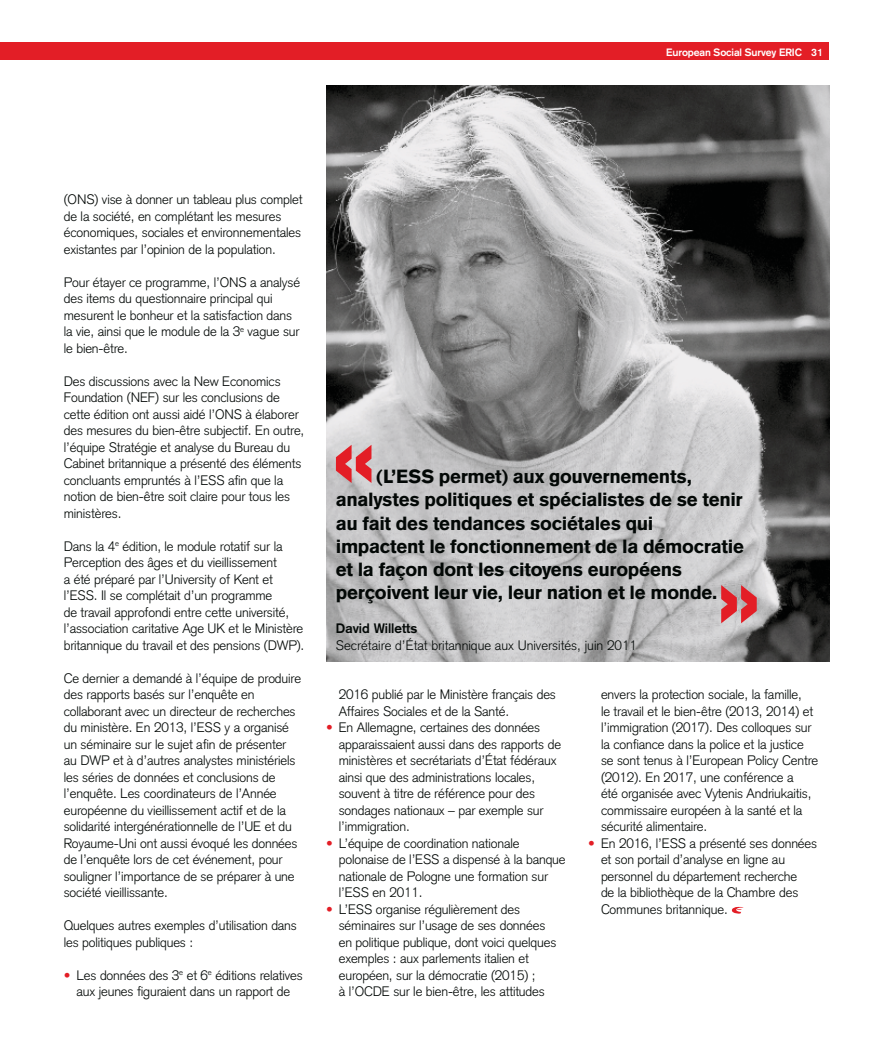
<style>
.page{position:relative;width:893px;height:1063px;background:#fff}
.page>*{position:absolute;margin:0;border:0;box-sizing:border-box;transform-origin:0 0}
.t1{font:900 18.75px/23.2px "Akzidenz Grotesk";letter-spacing:-.02em;color:#030806}
.t2{font:300 13.5px/16.5px "Akzidenz Grotesk";letter-spacing:-.01em;color:#030806}
.t3{font:700 13.5px "Akzidenz Grotesk";color:#030806}
.t4{font:700 10.5px "Akzidenz Grotesk";letter-spacing:-.01em;color:#fff}
.s1{color:#e31e26}
</style>
<div class="page">
<img style="left:326px;top:85px;width:503px;height:576px">
<div style="left:0;top:43px;width:829px;height:17px;background:#e31e26"></div>
<svg style="left:336px;top:445px;width:35px;height:38px"></svg>
<svg style="left:721px;top:585px;width:36px;height:38px"></svg>
<svg style="left:731px;top:907px;width:12px;height:7px"></svg>
<p class="t4" style="left:666px;top:48px;width:158px">European Social Survey ERIC 31</p>
<p class="t2" style="left:64px;top:193px;width:240px">(ONS) vise à donner un tableau plus complet de la société, en complétant les mesures économiques, sociales et environnementales existantes par l’opinion de la population.</p>
<p class="t2" style="left:64px;top:275px;width:238px">Pour étayer ce programme, l’ONS a analysé des items du questionnaire principal qui mesurent le bonheur et la satisfaction dans la vie, ainsi que le module de la 3<sup>e</sup> vague sur le bien-être.</p>
<p class="t2" style="left:64px;top:374px;width:242px">Des discussions avec la New Economics Foundation (NEF) sur les conclusions de cette édition ont aussi aidé l’ONS à élaborer des mesures du bien-être subjectif. En outre, l’équipe Stratégie et analyse du Bureau du Cabinet britannique a présenté des éléments concluants empruntés à l’ESS afin que la notion de bien-être soit claire pour tous les ministères.</p>
<p class="t2" style="left:64px;top:539px;width:242px">Dans la 4<sup>e</sup> édition, le module rotatif sur la Perception des âges et du vieillissement<br>a été préparé par l’University of Kent et l’ESS. Il se complétait d’un programme<br>de travail approfondi entre cette université, l’association caritative Age UK et le Ministère britannique du travail et des pensions (DWP).</p>
<p class="t2" style="left:64px;top:671px;width:239px">Ce dernier a demandé à l’équipe de produire des rapports basés sur l’enquête en collaborant avec un directeur de recherches du ministère. En 2013, l’ESS y a organisé un séminaire sur le sujet afin de présenter au DWP et à d’autres analystes ministériels les séries de données et conclusions de l’enquête. Les coordinateurs de l’Année européenne du vieillissement actif et de la solidarité intergénérationnelle de l’UE et du Royaume-Uni ont aussi évoqué les données de l’enquête lors de cet événement, pour souligner l’importance de se préparer à une société vieillissante.</p>
<p class="t2" style="left:64px;top:919px;width:235px">Quelques autres exemples d’utilisation dans les politiques publiques :</p>
<p class="t2" style="left:64px;top:968px;width:241px;text-align:center"><span class="s1">•</span> Les données des 3<sup>e</sup> et 6<sup>e</sup> éditions relatives aux jeunes figuraient dans un rapport de</p>
<p class="t1" style="left:336px;top:466px;width:410px;text-indent:40px">(L’ESS permet) aux gouvernements, analystes politiques et spécialistes de se tenir au fait des tendances sociétales qui impactent le fonctionnement de la démocratie et la façon dont les citoyens européens perçoivent leur vie, leur nation et le monde.</p>
<p class="t3" style="left:336px;top:624px;width:83px">David Willetts</p>
<p class="t2" style="left:336px;top:638px;width:303px">Secrétaire d’État britannique aux Universités, juin 2011</p>
<p class="t2" style="left:339px;top:688px;width:219px">2016 publié par le Ministère français des<br>Affaires Sociales et de la Santé.</p>
<p class="t2" style="left:339px;top:721px;width:224px;text-indent:-13px"><span class="s1">•</span> En Allemagne, certaines des données apparaissaient aussi dans des rapports de ministères et secrétariats d’État fédéraux ainsi que des administrations locales, souvent à titre de référence pour des sondages nationaux – par exemple sur l’immigration.</p>
<p class="t2" style="left:339px;top:836px;width:228px;text-indent:-13px"><span class="s1">•</span> L’équipe de coordination nationale polonaise de l’ESS a dispensé à la banque nationale de Pologne une formation sur l’ESS en 2011.</p>
<p class="t2" style="left:339px;top:902px;width:219px;text-indent:-13px"><span class="s1">•</span> L’ESS organise régulièrement des séminaires sur l’usage de ses données en politique publique, dont voici quelques exemples : aux parlements italien et européen, sur la démocratie (2015) ;<br>à l’OCDE sur le bien-être, les attitudes</p>
<p class="t2" style="left:601px;top:688px;width:219px">envers la protection sociale, la famille,<br>le travail et le bien-être (2013, 2014) et l’immigration (2017). Des colloques sur la confiance dans la police et la justice se sont tenus à l’European Policy Centre (2012). En 2017, une conférence a<br>été organisée avec Vytenis Andriukaitis, commissaire européen à la santé et la sécurité alimentaire.</p>
<p class="t2" style="left:601px;top:836px;width:218px;text-indent:-13px"><span class="s1">•</span> En 2016, l’ESS a présenté ses données et son portail d’analyse en ligne au personnel du département recherche<br>de la bibliothèque de la Chambre des Communes britannique.</p>
</div>
